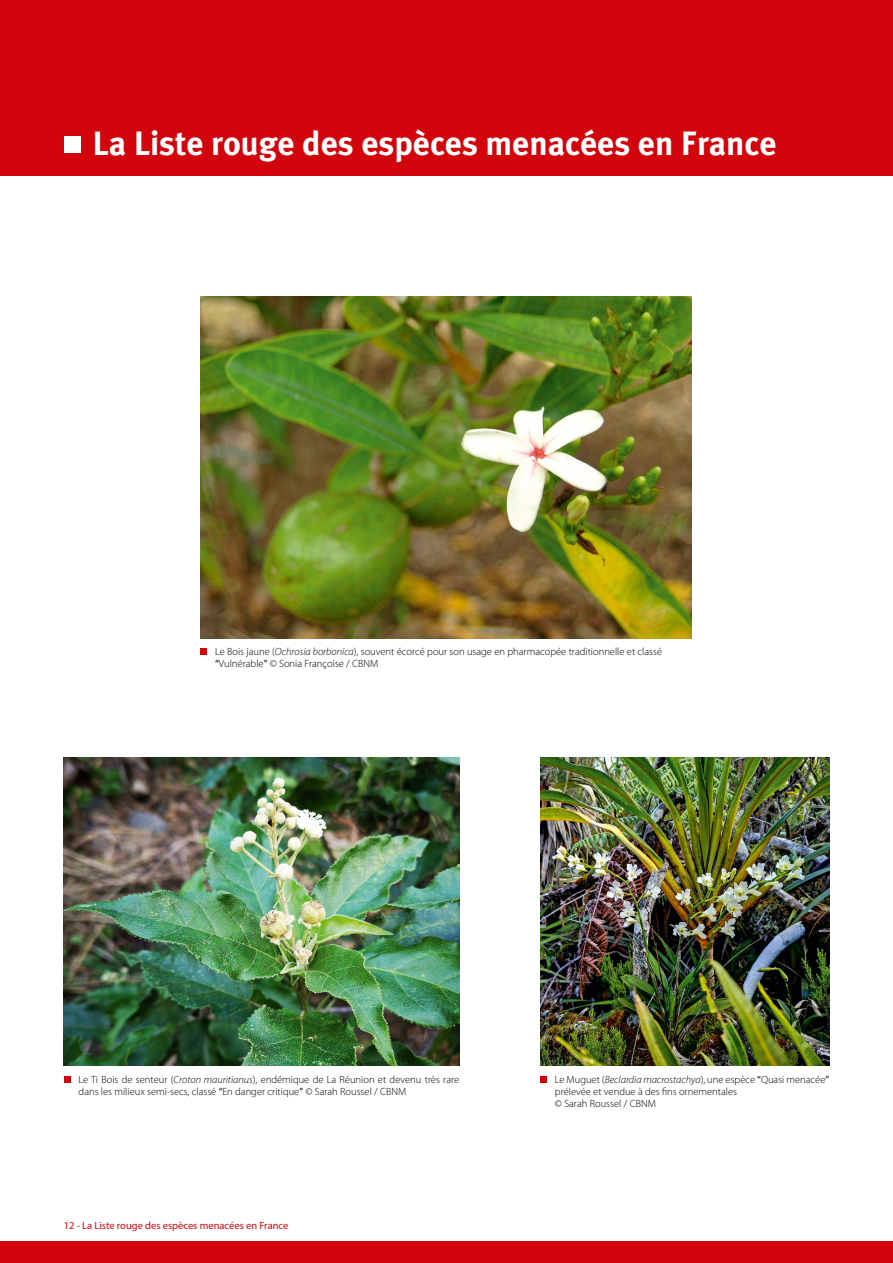
<style>
.page{position:relative;width:893px;height:1263px;background:#fff}
.page>*{position:absolute;margin:0;border:0;box-sizing:border-box;transform-origin:0 0}
.t1{font:700 33.75px "Meta Plus";color:#fff}
.t2{font:300 10.5px/12px "Myriad Pro";color:#000}
.t3{font:10.5px "Myriad Pro";color:#d3050c}
.s1{font-style:italic}
.s2{font-weight:400}
</style>
<div class="page">
<div style="left:0;top:0;width:893px;height:176px;background:#d3050c"></div>
<div style="left:0;top:1241px;width:893px;height:22px;background:#d3050c"></div>
<div style="left:64px;top:136px;width:16px;height:17px;background:#fff"></div>
<img style="left:64px;top:758px;width:395px;height:307px">
<img style="left:200px;top:296px;width:491px;height:342px">
<img style="left:540px;top:758px;width:289px;height:307px">
<div style="left:64px;top:1076px;width:7px;height:7px;background:#d3050c"></div>
<div style="left:200px;top:648px;width:7px;height:7px;background:#d3050c"></div>
<div style="left:540px;top:1076px;width:7px;height:7px;background:#d3050c"></div>
<h1 class="t1" style="left:92px;top:124px;width:686px">La Liste rouge des espèces menacées en France</h1>
<p class="t2" style="left:215px;top:645px;width:448px">Le Bois jaune (<span class="s1">Ochrosia borbonica</span>), souvent écorcé pour son usage en pharmacopée traditionnelle et classé <span class="s2">“</span>Vulnérable<span class="s2">”</span> © Sonia Françoise / CBNM</p>
<p class="t2" style="left:79px;top:1073px;width:382px">Le Ti Bois de senteur (<span class="s1">Croton mauritianus</span>), endémique de La Réunion et devenu très rare dans les milieux semi-secs, classé <span class="s2">“</span>En danger critique<span class="s2">”</span> © Sarah Roussel / CBNM</p>
<p class="t3" style="left:64px;top:1219px;width:226px">12 - La Liste rouge des espèces menacées en France</p>
<p class="t2" style="left:555px;top:1073px;width:276px">Le Muguet (<span class="s1">Beclardia macrostachya</span>), une espèce <span class="s2">“</span>Quasi menacée<span class="s2">” </span>prélevée et vendue à des fins ornementales<br>© Sarah Roussel / CBNM</p>
</div>
